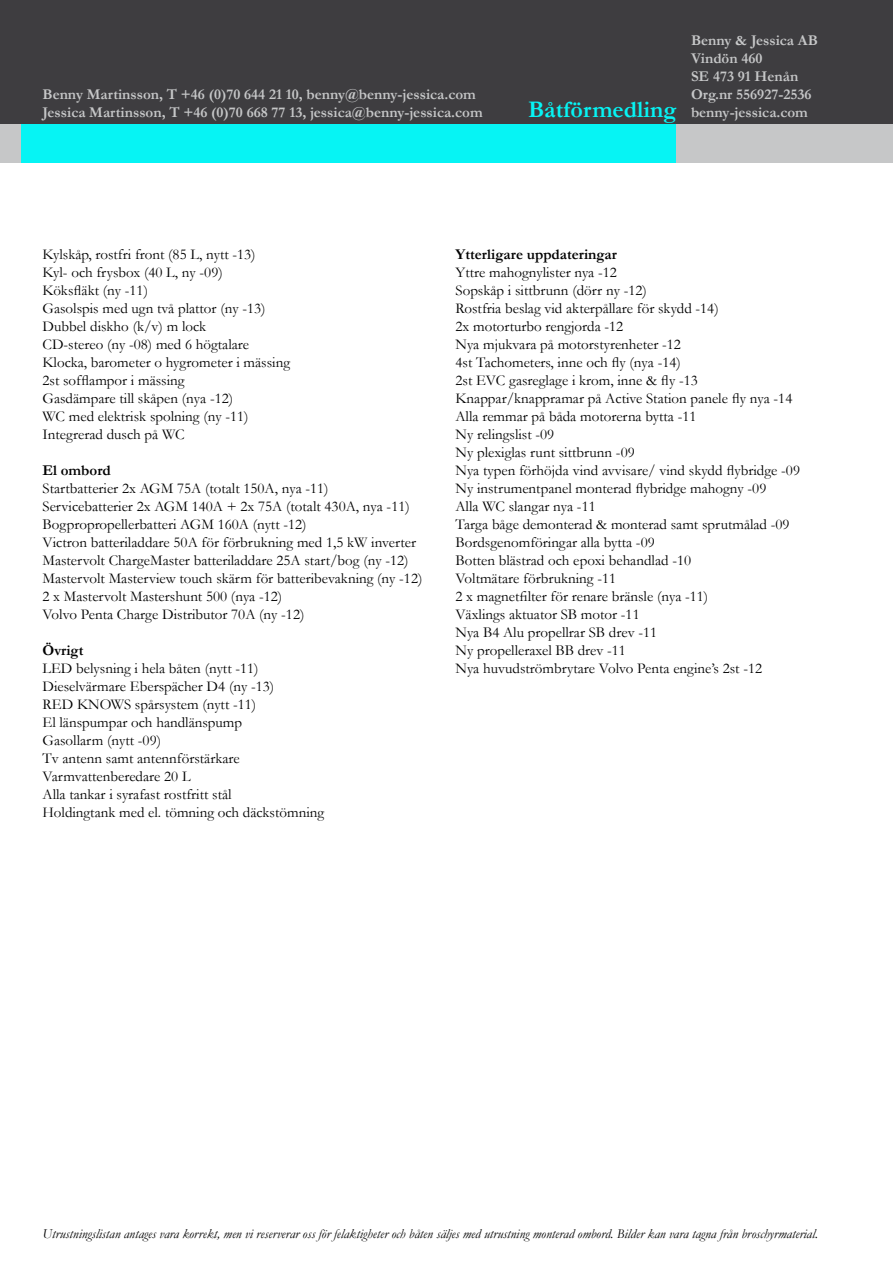
<style>
.page{position:relative;width:893px;height:1263px;background:#fff}
.page>*{position:absolute;margin:0;border:0;box-sizing:border-box;transform-origin:0 0}
.t1{font:15px/18px "Garamond";color:#000}
.t2{font:700 15px/18px "Garamond";color:#c6c7c8}
.t3{font:700 15px "Garamond";color:#000}
.t4{font:italic 13.5px "Garamond";color:#000}
.s1{font-size:24px;color:#06f4f4}
</style>
<div class="page">
<div style="left:0;top:0;width:893px;height:124px;background:#3e3d40"></div>
<div style="left:0;top:124px;width:676px;height:38px;background:#06f4f4"></div>
<div style="left:0;top:124px;width:21px;height:38px;background:#c6c7c8"></div>
<div style="left:676px;top:124px;width:217px;height:38px;background:#c6c7c8"></div>
<p class="t2" style="left:43px;top:86px;width:442px">Benny Martinsson, T +46 (0)70 644 21 10, benny@benny-jessica.com<br>Jessica Martinsson, T +46 (0)70 668 77 13, jessica@benny-jessica.com</p>
<p class="t2" style="left:691px;top:31px;width:128px">Benny &amp; Jessica AB</p>
<p class="t2" style="left:691px;top:49px;width:73px">Vindön 460</p>
<p class="t2" style="left:691px;top:67px;width:109px">SE 473 91 Henån</p>
<p class="t2" style="left:691px;top:85px;width:122px">Org.nr 556927-2536</p>
<p class="t2" style="left:528px;top:103px;width:281px"><span class="s1">Båtförmedling</span> benny-jessica.com</p>
<p class="t1" style="left:43px;top:244px;width:249px">Kylskåp, rostfri front (85 L, nytt -13)<br>Kyl- och frysbox (40 L, ny -09)<br>Köksfläkt (ny -11)<br>Gasolspis med ugn två plattor (ny -13)<br>Dubbel diskho (k/v) m lock<br>CD-stereo (ny -08) med 6 högtalare<br>Klocka, barometer o hygrometer i mässing<br>2st sofflampor i mässing<br>Gasdämpare till skåpen (nya -12)<br>WC med elektrisk spolning (ny -11)<br>Integrerad dusch på WC</p>
<p class="t3" style="left:43px;top:460px;width:70px">El ombord</p>
<p class="t1" style="left:43px;top:478px;width:381px">Startbatterier 2x AGM 75A (totalt 150A, nya -11)<br>Servicebatterier 2x AGM 140A + 2x 75A (totalt 430A, nya -11)<br>Bogpropropellerbatteri AGM 160A (nytt -12)<br>Victron batteriladdare 50A för förbrukning med 1,5 kW inverter Mastervolt ChargeMaster batteriladdare 25A start/bog (ny -12)<br>Mastervolt Masterview touch skärm för batteribevakning (ny -12)<br>2 x Mastervolt Mastershunt 500 (nya -12)<br>Volvo Penta Charge Distributor 70A (ny -12)</p>
<p class="t3" style="left:43px;top:640px;width:42px">Övrigt</p>
<p class="t1" style="left:43px;top:658px;width:283px">LED belysning i hela båten (nytt -11)<br>Dieselvärmare Eberspächer D4 (ny -13)<br>RED KNOWS spårsystem (nytt -11)<br>El länspumpar och handlänspump<br>Gasollarm (nytt -09)<br>Tv antenn samt antennförstärkare Varmvattenberedare 20 L<br>Alla tankar i syrafast rostfritt stål<br>Holdingtank med el. tömning och däckstömning</p>
<p class="t3" style="left:455px;top:244px;width:163px">Ytterligare uppdateringar</p>
<p class="t1" style="left:455px;top:262px;width:346px">Yttre mahognylister nya -12<br>Sopskåp i sittbrunn (dörr ny -12)<br>Rostfria beslag vid akterpållare för skydd -14)<br>2x motorturbo rengjorda -12<br>Nya mjukvara på motorstyrenheter -12<br>4st Tachometers, inne och fly (nya -14)<br>2st EVC gasreglage i krom, inne &amp; fly -13<br>Knappar/knappramar på Active Station panele fly nya -14<br>Alla remmar på båda motorerna bytta -11<br>Ny relingslist -09<br>Ny plexiglas runt sittbrunn -09<br>Nya typen förhöjda vind avvisare/ vind skydd flybridge -09<br>Ny instrumentpanel monterad flybridge mahogny -09<br>Alla WC slangar nya -11<br>Targa båge demonterad &amp; monterad samt sprutmålad -09<br>Bordsgenomföringar alla bytta -09<br>Botten blästrad och epoxi behandlad -10<br>Voltmätare förbrukning -11<br>2 x magnetfilter för renare bränsle (nya -11)<br>Växlings aktuator SB motor -11<br>Nya B4 Alu propellrar SB drev -11<br>Ny propelleraxel BB drev -11<br>Nya huvudströmbrytare Volvo Penta engine’s 2st -12</p>
<p class="t4" style="left:43px;top:1225px;width:777px">Utrustningslistan antages vara korrekt, men vi reserverar oss för felaktigheter och båten säljes med utrustning monterad ombord. Bilder kan vara tagna från broschyrmaterial.</p>
</div>
